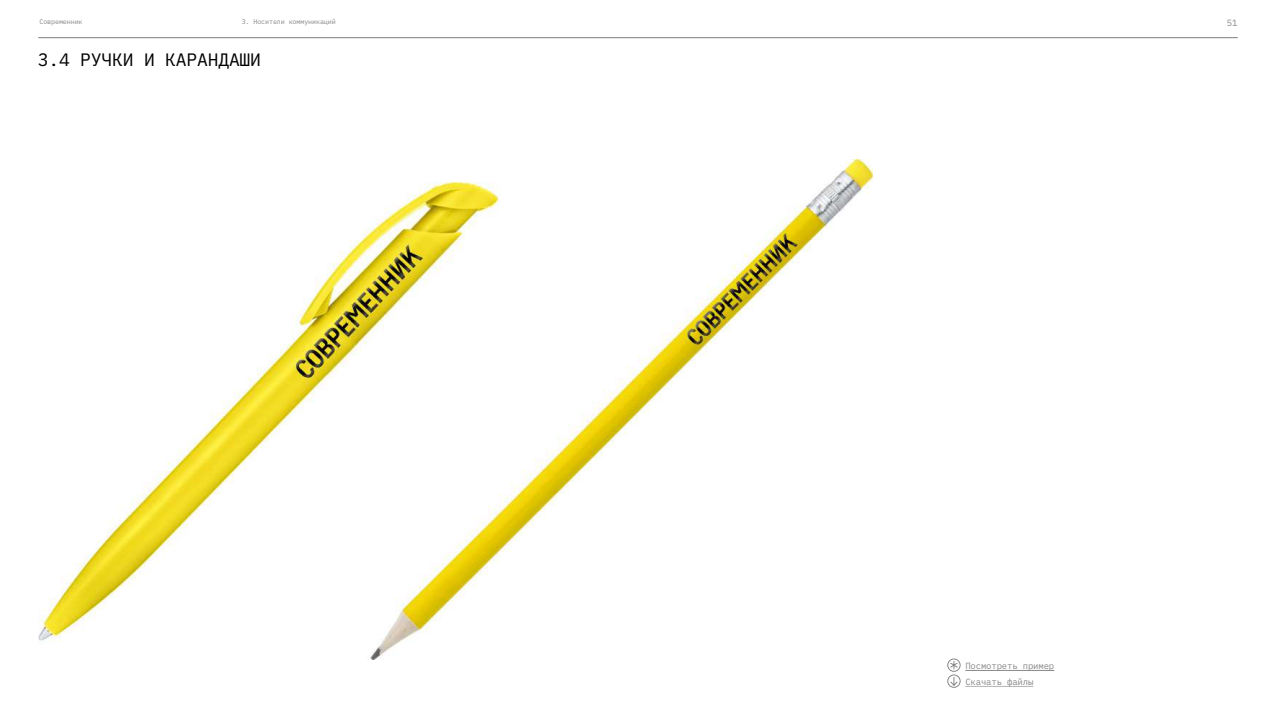
<style>
.page{position:relative;width:1276px;height:723px;background:#fff}
.page>*{position:absolute;margin:0;border:0;box-sizing:border-box;transform-origin:0 0}
.t1{font:18px "IBM Plex Mono";letter-spacing:-.01em;color:#000}
.t2{font:9px/15.9px "IBM Plex Mono";letter-spacing:-.02em;color:#878787}
.t3{font:6.75px "IBM Plex Mono";letter-spacing:-.02em;color:#878787}
</style>
<div class="page">
<img style="left:38px;top:159px;width:834px;height:500px">
<hr style="left:965px;top:670px;width:89px;height:1px;background:#878787">
<hr style="left:965px;top:686px;width:68px;height:1px;background:#b2b4b5">
<svg style="left:947px;top:658px;width:13px;height:30px"></svg>
<hr style="left:38px;top:37px;width:1199px;height:1px;background:#7c7d7f">
<p class="t3" style="left:39px;top:17px;width:45px">Современник</p>
<p class="t3" style="left:242px;top:17px;width:96px">3. Носители коммуникаций</p>
<h2 class="t2" style="left:1226px;top:14px;width:12px">51</h2>
<h1 class="t1" style="left:38px;top:45px;width:225px">3.4 РУЧКИ И КАРАНДАШИ</h1>
<h2 class="t2" style="left:965px;top:657px;width:90px">Посмотреть пример<br>Скачать файлы</h2>
</div>
